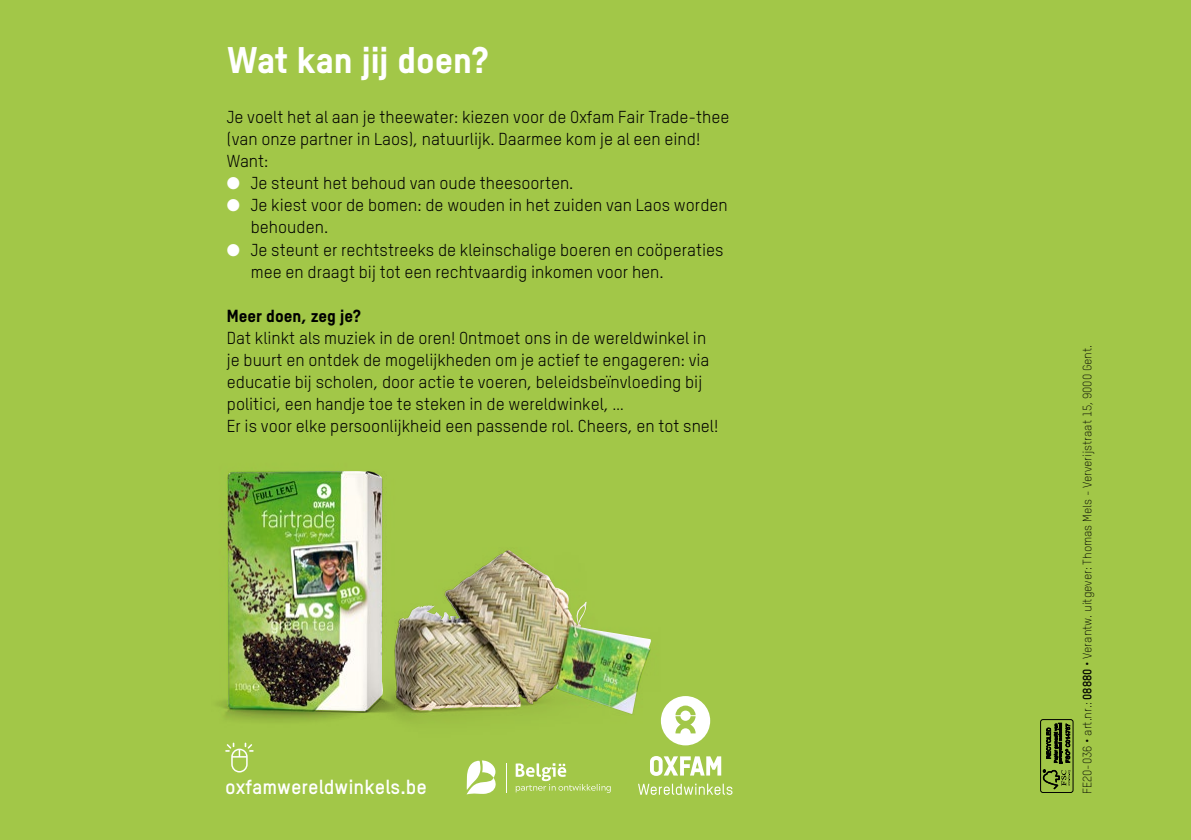
<style>
.page{position:relative;width:1191px;height:840px;background:#fff}
.page>*{position:absolute;margin:0;border:0;box-sizing:border-box;transform-origin:0 0}
.t1{font:36px "T Star Heavy";color:#fff}
.t2{font:700 20px "TSTAR";color:#fff}
.t3{font:17px/22px "TSTAR";color:#000}
.t4{font:17px "T Star Heavy";color:#000}
.t5{font:300 12px "TSTAR";color:#000}
.s1{color:#fff}
.s2{font-weight:700}
</style>
<div class="page">
<div style="left:0;top:0;width:1191px;height:839px;background:#a2c748"></div>
<svg style="left:638px;top:783px;width:94px;height:11px"></svg>
<svg style="left:661px;top:696px;width:49px;height:49px"></svg>
<svg style="left:650px;top:756px;width:71px;height:19px"></svg>
<svg style="left:515px;top:763px;width:96px;height:29px"></svg>
<hr style="left:506px;top:762px;width:1px;height:30px;background:#fff">
<svg style="left:466px;top:760px;width:30px;height:34px"></svg>
<svg style="left:225px;top:742px;width:29px;height:30px"></svg>
<img style="left:217px;top:700px;width:154px;height:22px">
<img style="left:227px;top:471px;width:156px;height:239px">
<img style="left:371px;top:533px;width:262px;height:188px">
<img style="left:395px;top:550px;width:256px;height:163px">
<svg style="left:1040px;top:719px;width:33px;height:73px"></svg>
<div style="left:1040px;top:719px;width:33px;height:73px;border:1px solid #000;border-radius:2px"></div>
<svg style="left:1043px;top:769px;width:27px;height:19px"></svg>
<svg style="left:1046px;top:722px;width:24px;height:41px"></svg>
<h1 class="t1" style="left:227px;top:37px;width:263px">Wat kan jij doen?</h1>
<p class="t3" style="left:227px;top:106px;width:504px">Je voelt het al aan je theewater: kiezen voor de Oxfam Fair Trade-thee (van onze partner in Laos), natuurlijk. Daarmee kom je al een eind!<br>Want:</p>
<p class="t3" style="left:227px;top:172px;width:348px"><span class="s1">●</span> Je steunt het behoud van oude theesoorten.</p>
<p class="t3" style="left:251px;top:194px;width:478px;text-indent:-24px"><span class="s1">●</span> Je kiest voor de bomen: de wouden in het zuiden van Laos worden behouden.</p>
<p class="t3" style="left:251px;top:238px;width:474px;text-indent:-24px"><span class="s1">●</span> Je steunt er rechtstreeks de kleinschalige boeren en coöperaties mee en draagt bij tot een rechtvaardig inkomen voor hen.</p>
<p class="t4" style="left:227px;top:304px;width:135px">Meer doen, zeg je?</p>
<p class="t3" style="left:227px;top:326px;width:493px">Dat klinkt als muziek in de oren! Ontmoet ons in de wereldwinkel in je buurt en ontdek de mogelijkheden om je actief te engageren: via educatie bij scholen, door actie te voeren, beleidsbeïnvloeding bij politici, een handje toe te steken in de wereldwinkel, …<br>Er is voor elke persoonlijkheid een passende rol. Cheers, en tot snel!</p>
<p class="t2" style="left:225px;top:774px;width:203px">oxfamwereldwinkels.be</p>
<p class="t5" style="left:1080px;top:793px;width:450px;rotate:-90deg">FE20-036 • art.nr.: <span class="s2">08880</span> • Verantw. uitgever: Thomas Mels - Ververijstraat 15, 9000 Gent.</p>
</div>
